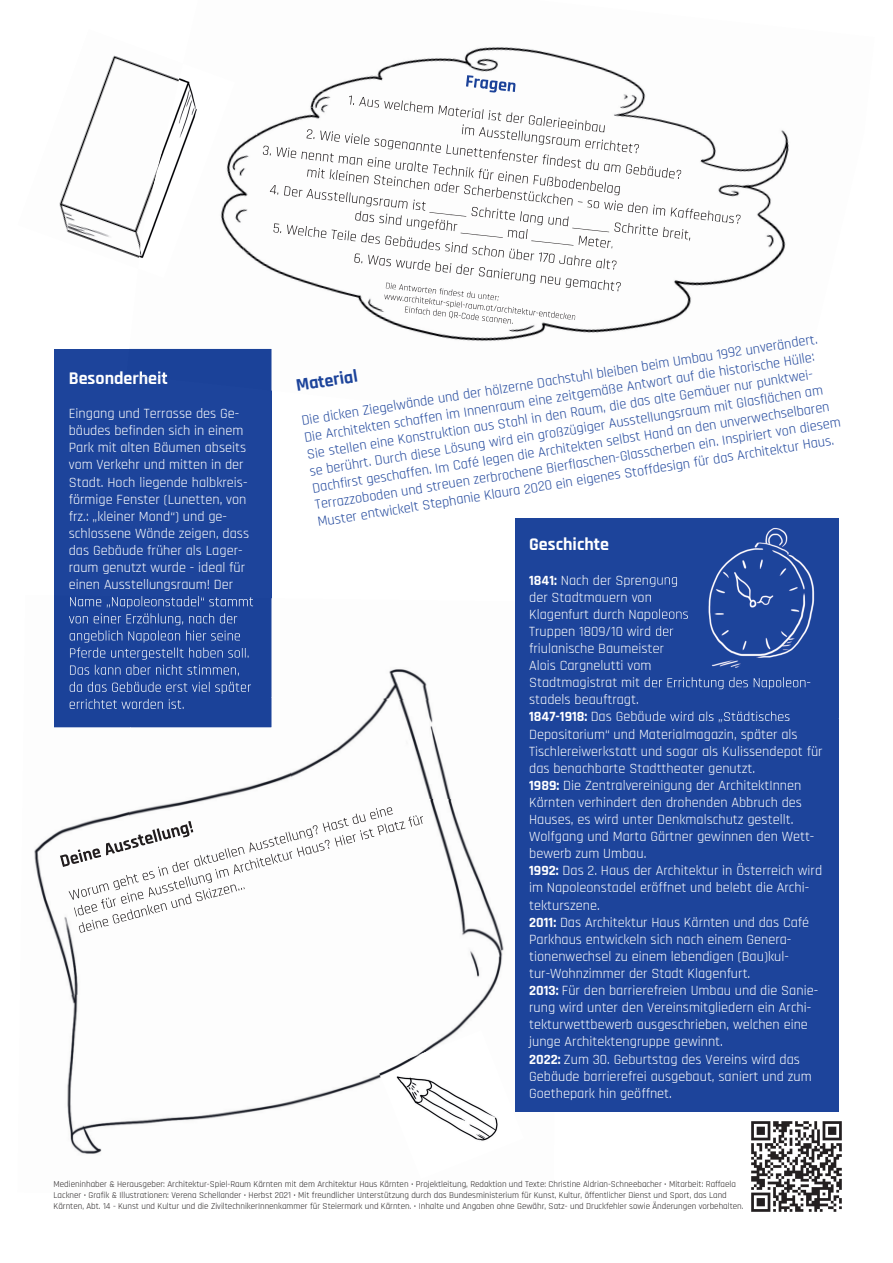
<style>
.page{position:relative;width:893px;height:1263px;background:#fff}
.page>*{position:absolute;margin:0;border:0;box-sizing:border-box;transform-origin:0 0}
.t1{font:700 18px "Rajdhani";color:#fff}
.t2{font:700 18px "Rajdhani";color:#1d449b}
.t3{font:14.25px/17.1px "Rajdhani";color:#fff}
.t4{font:14.25px/17.1px "Rajdhani";color:#1d449b}
.t5{font:9px/10.8px "Rajdhani";color:#231f20}
.s1{font-weight:700}
</style>
<div class="page">
<div style="left:54px;top:349px;width:217px;height:378px;background:#1d449b"></div>
<img style="left:751px;top:1121px;width:91px;height:91px">
<img style="left:67px;top:1000px;width:487px;height:154px">
<img style="left:34px;top:727px;width:95px;height:212px">
<img style="left:129px;top:701px;width:143px;height:27px">
<img style="left:470px;top:950px;width:34px;height:50px">
<img style="left:271px;top:598px;width:158px;height:103px">
<img style="left:290px;top:697px;width:150px;height:59px">
<img style="left:460px;top:829px;width:44px;height:121px">
<img style="left:69px;top:608px;width:202px;height:119px">
<img style="left:70px;top:596px;width:183px;height:12px">
<img style="left:69px;top:613px;width:169px;height:12px">
<img style="left:70px;top:630px;width:171px;height:13px">
<img style="left:70px;top:647px;width:179px;height:13px">
<img style="left:70px;top:665px;width:170px;height:11px">
<img style="left:70px;top:682px;width:181px;height:12px">
<img style="left:70px;top:699px;width:114px;height:10px">
<img style="left:57px;top:756px;width:403px;height:272px">
<img style="left:60px;top:820px;width:8px;height:50px">
<img style="left:68px;top:804px;width:327px;height:98px">
<img style="left:74px;top:813px;width:352px;height:105px">
<img style="left:78px;top:879px;width:167px;height:54px">
<div style="left:515px;top:518px;width:324px;height:593px;background:#1d449b"></div>
<img style="left:467px;top:47px;width:166px;height:55px">
<img style="left:633px;top:81px;width:156px;height:239px">
<img style="left:130px;top:137px;width:122px;height:212px">
<img style="left:394px;top:242px;width:278px;height:99px">
<img style="left:168px;top:260px;width:214px;height:141px">
<img style="left:168px;top:349px;width:103px;height:41px">
<img style="left:127px;top:371px;width:40px;height:8px">
<img style="left:332px;top:53px;width:142px;height:32px">
<img style="left:473px;top:78px;width:43px;height:7px">
<img style="left:311px;top:85px;width:295px;height:17px">
<img style="left:279px;top:102px;width:360px;height:21px">
<img style="left:256px;top:123px;width:426px;height:38px">
<img style="left:256px;top:144px;width:365px;height:17px">
<img style="left:307px;top:161px;width:434px;height:63px">
<img style="left:250px;top:182px;width:442px;height:60px">
<img style="left:248px;top:199px;width:365px;height:20px">
<img style="left:246px;top:219px;width:371px;height:21px">
<img style="left:243px;top:240px;width:378px;height:53px">
<img style="left:386px;top:282px;width:113px;height:11px">
<img style="left:384px;top:293px;width:192px;height:28px">
<img style="left:382px;top:303px;width:132px;height:22px">
<img style="left:59px;top:55px;width:79px;height:214px">
<img style="left:138px;top:64px;width:97px;height:214px">
<img style="left:659px;top:527px;width:180px;height:192px">
<img style="left:651px;top:575px;width:27px;height:12px">
<img style="left:652px;top:609px;width:37px;height:12px">
<img style="left:655px;top:626px;width:19px;height:12px">
<svg style="left:651px;top:643px;width:13px;height:10px"></svg>
<img style="left:652px;top:677px;width:158px;height:12px">
<img style="left:652px;top:711px;width:138px;height:8px">
<img style="left:378px;top:1030px;width:146px;height:124px">
<p class="t1" style="left:69px;top:367px;width:101px">Besonderheit</p>
<p class="t3" style="left:69px;top:405px;width:182px">Eingang und Terrasse des Ge&shy;bäudes befinden sich in einem<br>Park mit alten Bäumen abseits vom Verkehr und mitten in der<br>Stadt. Hoch liegende halbkreis&shy;förmige Fenster (Lunetten, von frz.: „kleiner Mond“) und ge&shy;schlossene Wände zeigen, dass das Gebäude früher als Lager&shy;raum genutzt wurde - ideal für einen Ausstellungsraum! Der</p>
<p class="t4" style="left:300px;top:412px;width:533px;rotate:-9deg">Die dicken Ziegelwände und der hölzerne Dachstuhl bleiben beim Umbau 1992 unverändert.<br>Die Architekten schaffen im Innenraum eine zeitgemäße Antwort auf die historische Hülle:<br>Sie stellen eine Konstruktion aus Stahl in den Raum, die das alte Gemäuer nur punktwei-<br>se berührt. Durch diese Lösung wird ein großzügiger Ausstellungsraum mit Glasflächen am Dachfirst geschaffen. Im Café legen die Architekten selbst Hand an den unverwechselbaren Terrazzoboden und streuen zerbrochene Bierflaschen-Glasscherben ein. Inspiriert von diesem Muster entwickelt Stephanie Klaura 2020 ein eigenes Stoffdesign für das Architektur Haus.</p>
<p class="t2" style="left:294px;top:375px;width:64px;rotate:-9deg">Material</p>
<p class="t1" style="left:529px;top:534px;width:81px">Geschichte</p>
<p class="t3" style="left:529px;top:572px;width:161px"><span class="s1">1841:</span> Nach der Sprengung der Stadtmauern von<br>Klagenfurt durch Napoleons<br>Truppen 1809/10 wird der friulanische Baumeister<br>Alois Cargnelutti vom</p>
<p class="t3" style="left:529px;top:692px;width:295px">stadels beauftragt.<br><span class="s1">1847-1918:</span> Das Gebäude wird als „Städtisches Depositorium“ und Materialmagazin, später als Tischlereiwerkstatt und sogar als Kulissendepot für das benachbarte Stadttheater genutzt.<br><span class="s1">1989:</span> Die Zentralvereinigung der ArchitektInnen Kärnten verhindert den drohenden Abbruch des Hauses, es wird unter Denkmalschutz gestellt.<br>Wolfgang und Marta Gärtner gewinnen den Wett&shy;bewerb zum Umbau.<br><span class="s1">1992:</span> Das 2. Haus der Architektur in Österreich wird im Napoleonstadel eröffnet und belebt die Archi&shy;tekturszene.<br><span class="s1">2011:</span> Das Architektur Haus Kärnten und das Café Parkhaus entwickeln sich nach einem Genera&shy;tionenwechsel zu einem lebendigen (Bau)kul&shy;tur-Wohnzimmer der Stadt Klagenfurt.<br><span class="s1">2013:</span> Für den barrierefreien Umbau und die Sanie&shy;rung wird unter den Vereinsmitgliedern ein Archi&shy;tekturwettbewerb ausgeschrieben, welchen eine junge Architektengruppe gewinnt.<br><span class="s1">2022:</span> Zum 30. Geburtstag des Vereins wird das Gebäude barrierefrei ausgebaut, saniert und zum Goethepark hin geöffnet.</p>
<p class="t5" style="left:54px;top:1179px;width:691px">Medieninhaber &amp; Herausgeber: Architektur-Spiel-Raum Kärnten mit dem Architektur Haus Kärnten • Projektleitung, Redaktion und Texte: Christine Aldrian-Schneebacher • Mitarbeit: Raffaela<br>Lackner • Grafik &amp; Illustrationen: Verena Schellander • Herbst 2021 • Mit freundlicher Unterstützung durch das Bundesministerium für Kunst, Kultur, öffentlicher Dienst und Sport, das Land<br>Kärnten, Abt. 14 - Kunst und Kultur und die ZiviltechnikerInnenkammer für Steiermark und Kärnten. • Inhalte und Angaben ohne Gewähr, Satz- und Druckfehler sowie Änderungen vorbehalten.</p>
</div>
